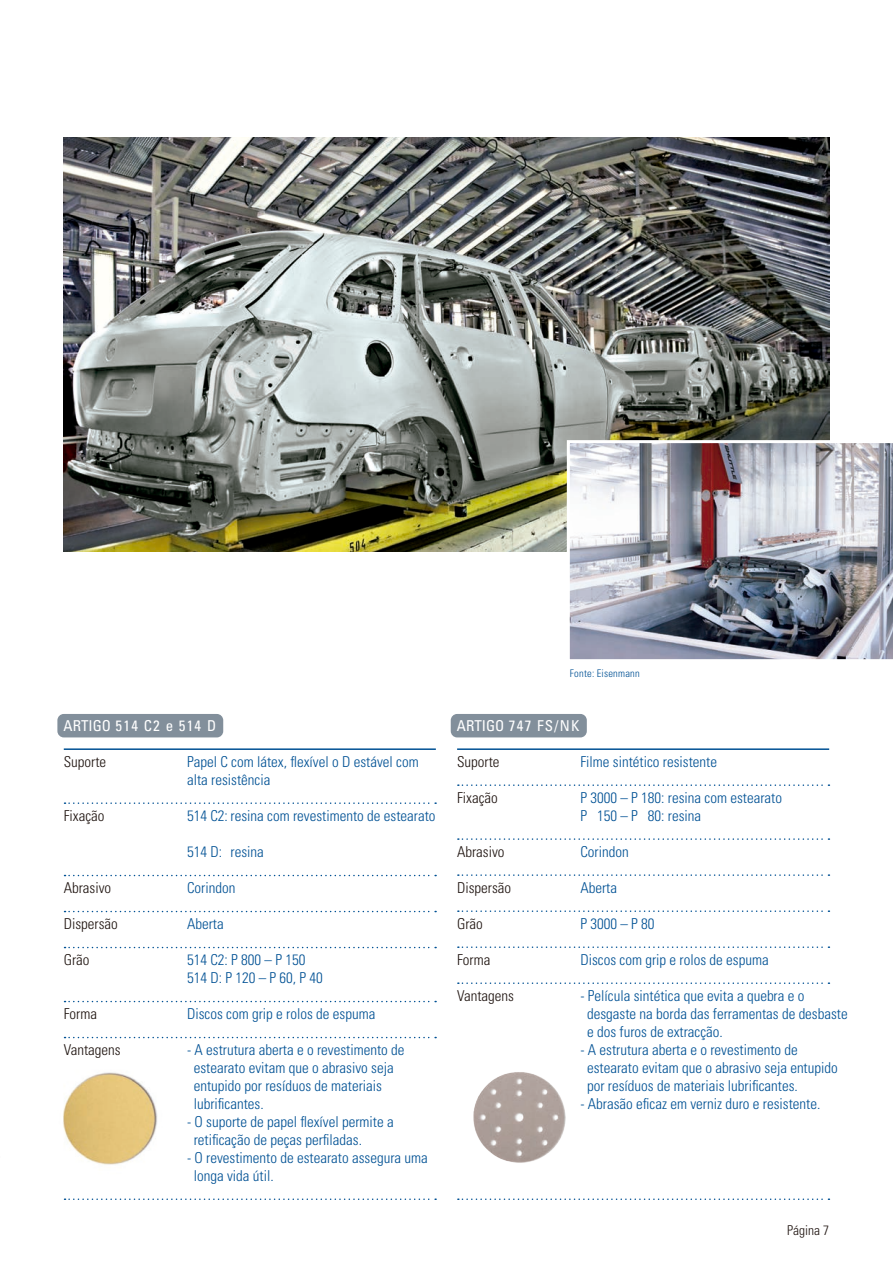
<style>
.page{position:relative;width:893px;height:1263px;background:#fff}
.page>*{position:absolute;margin:0;border:0;box-sizing:border-box;transform-origin:0 0}
.Tabellenzeilen{font:300 condensed 15px/18px "Univers LT Std";color:#005194}
.Tabellenzeilen-2{font:300 condensed 15px "Univers LT Std";color:#1f1410}
.Subline{font:condensed 15px "Univers LT Std";letter-spacing:.04em;color:#fff}
.Subline-2{font:condensed 15px "Univers LT Std";color:#fff}
.Paginierung{font:300 condensed 13.5px "Univers LT Std";color:#1f1410}
.Headline{font:300 condensed 10.5px "Univers LT Std";letter-spacing:.02em;color:#005194}
</style>
<div class="page">
<img style="left:64px;top:137px;width:765px;height:414px">
<img style="left:63px;top:1072px;width:94px;height:93px">
<img style="left:567px;top:440px;width:326px;height:220px">
<img style="left:473px;top:1072px;width:93px;height:91px">
<div style="left:57px;top:714px;width:166px;height:23px;background:#828f9b;border-radius:6px"></div>
<div style="left:451px;top:714px;width:136px;height:23px;background:#828f9b;border-radius:6px"></div>
<hr style="left:64px;top:748px;width:372px;height:2px;background:#005194">
<hr style="left:457px;top:748px;width:372px;height:2px;background:#005194">
<svg style="left:458px;top:838px;width:371px;height:2px"></svg>
<svg style="left:65px;top:802px;width:371px;height:2px"></svg>
<svg style="left:458px;top:784px;width:371px;height:2px"></svg>
<svg style="left:65px;top:947px;width:371px;height:1px"></svg>
<svg style="left:458px;top:910px;width:371px;height:2px"></svg>
<svg style="left:65px;top:1001px;width:371px;height:1px"></svg>
<svg style="left:65px;top:1037px;width:371px;height:1px"></svg>
<svg style="left:65px;top:1198px;width:371px;height:2px"></svg>
<svg style="left:458px;top:946px;width:371px;height:2px"></svg>
<svg style="left:458px;top:982px;width:371px;height:2px"></svg>
<svg style="left:458px;top:1198px;width:371px;height:2px"></svg>
<svg style="left:65px;top:911px;width:371px;height:1px"></svg>
<svg style="left:458px;top:874px;width:371px;height:2px"></svg>
<svg style="left:65px;top:875px;width:371px;height:1px"></svg>
<p class="Headline" style="left:570px;top:667px;width:71px">Fonte: Eisenmann</p>
<p class="Subline" style="left:64px;top:716px;width:154px">ARTIGO 514 C2 e 514 D</p>
<p class="Subline-2" style="left:457px;top:716px;width:124px">ARTIGO 747 FS/NK</p>
<p class="Tabellenzeilen-2" style="left:64px;top:753px;width:44px">Suporte</p>
<p class="Tabellenzeilen" style="left:187px;top:753px;width:233px">Papel C com látex, flexível o D estável com</p>
<p class="Tabellenzeilen" style="left:187px;top:771px;width:85px">alta resistência</p>
<p class="Tabellenzeilen" style="left:187px;top:807px;width:250px">514 C2: resina com revestimento de estearato</p>
<p class="Tabellenzeilen" style="left:187px;top:843px;width:78px">514 D: resina</p>
<p class="Tabellenzeilen" style="left:187px;top:879px;width:50px">Corindon</p>
<p class="Tabellenzeilen" style="left:187px;top:915px;width:38px">Aberta</p>
<p class="Tabellenzeilen" style="left:187px;top:951px;width:120px">514 C2: P 800 – P 150</p>
<p class="Tabellenzeilen" style="left:187px;top:969px;width:137px">514 D: P 120 – P 60, P 40</p>
<p class="Tabellenzeilen" style="left:187px;top:1005px;width:190px">Discos com grip e rolos de espuma</p>
<p class="Tabellenzeilen" style="left:187px;top:1041px;width:219px">- A estrutura aberta e o revestimento de</p>
<p class="Tabellenzeilen" style="left:194px;top:1059px;width:201px">estearato evitam que o abrasivo seja entupido por resíduos de materiais lubrificantes.</p>
<p class="Tabellenzeilen" style="left:194px;top:1113px;width:201px;text-indent:-7px">- O suporte de papel flexível permite a retificação de peças perfiladas.</p>
<p class="Tabellenzeilen" style="left:194px;top:1149px;width:236px;text-indent:-7px">- O revestimento de estearato assegura uma longa vida útil.</p>
<p class="Tabellenzeilen-2" style="left:457px;top:753px;width:44px">Suporte</p>
<p class="Tabellenzeilen-2" style="left:457px;top:789px;width:42px">Fixação</p>
<p class="Tabellenzeilen" style="left:580px;top:753px;width:138px">Filme sintético resistente</p>
<p class="Tabellenzeilen" style="left:580px;top:789px;width:203px">P 3000 – P 180: resina com estearato</p>
<p class="Tabellenzeilen" style="left:580px;top:807px;width:122px">P 150 – P 80: resina</p>
<p class="Tabellenzeilen" style="left:580px;top:843px;width:50px">Corindon</p>
<p class="Tabellenzeilen" style="left:580px;top:879px;width:38px">Aberta</p>
<p class="Tabellenzeilen" style="left:580px;top:915px;width:76px">P 3000 – P 80</p>
<p class="Tabellenzeilen" style="left:580px;top:951px;width:190px">Discos com grip e rolos de espuma</p>
<p class="Tabellenzeilen" style="left:587px;top:987px;width:262px;text-indent:-7px">- Película sintética que evita a quebra e o desgaste na borda das ferramentas de desbaste e dos furos de extracção.</p>
<p class="Tabellenzeilen" style="left:587px;top:1041px;width:252px;text-indent:-7px">- A estrutura aberta e o revestimento de estearato evitam que o abrasivo seja entupido por resíduos de materiais lubrificantes.</p>
<p class="Tabellenzeilen" style="left:580px;top:1095px;width:241px">- Abrasão eficaz em verniz duro e resistente.</p>
<p class="Tabellenzeilen-2" style="left:64px;top:807px;width:42px">Fixação</p>
<p class="Tabellenzeilen-2" style="left:457px;top:843px;width:49px">Abrasivo</p>
<p class="Tabellenzeilen-2" style="left:457px;top:879px;width:56px">Dispersão</p>
<p class="Tabellenzeilen-2" style="left:457px;top:915px;width:27px">Grão</p>
<p class="Tabellenzeilen-2" style="left:457px;top:951px;width:35px">Forma</p>
<p class="Tabellenzeilen-2" style="left:457px;top:987px;width:58px">Vantagens</p>
<p class="Tabellenzeilen-2" style="left:64px;top:879px;width:49px">Abrasivo</p>
<p class="Tabellenzeilen-2" style="left:64px;top:915px;width:56px">Dispersão</p>
<p class="Tabellenzeilen-2" style="left:64px;top:951px;width:27px">Grão</p>
<p class="Tabellenzeilen-2" style="left:64px;top:1005px;width:35px">Forma</p>
<p class="Tabellenzeilen-2" style="left:64px;top:1041px;width:58px">Vantagens</p>
<p class="Paginierung" style="left:787px;top:1222px;width:43px">Página 7</p>
</div>
